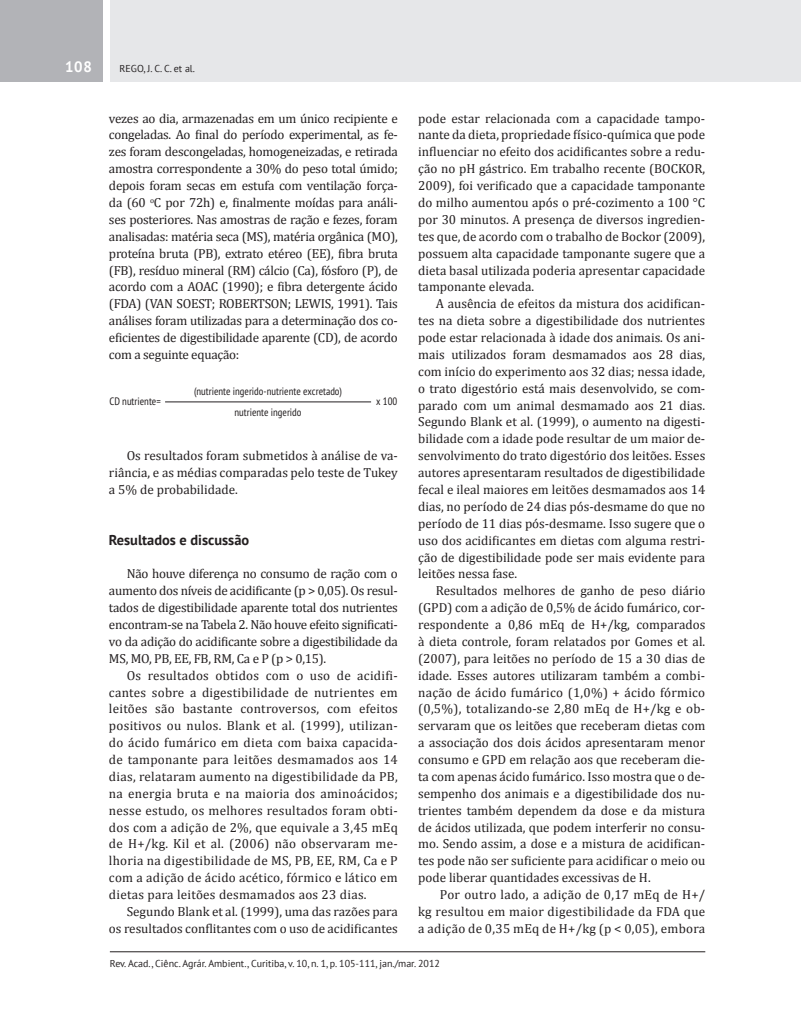
<style>
.page{position:relative;width:801px;height:1028px;background:#fff}
.page>*{position:absolute;margin:0;border:0;box-sizing:border-box;transform-origin:0 0}
.t1{font:700 15px "PT Sans";color:#fff}
.Título_1{font:700 14.38px "PT Sans";color:#231f20}
.Corpo_de_texto{font:13.12px/16.9px "Cambria";color:#231f20;text-align:justify}
.t2{font:condensed 10.75px/21.5px "PT Sans";color:#231f20;text-align:center}
.t3{font:10px "PT Sans";color:#231f20}
</style>
<div class="page">
<div style="left:783px;top:0;width:18px;height:82px;background:#e6e7e9"></div>
<div style="left:110px;top:0;width:673px;height:82px;background:#e6e7e9"></div>
<div style="left:0;top:0;width:103px;height:82px;background:#b2b3b7"></div>
<hr style="left:110px;top:951px;width:595px;height:1px;background:#231f20">
<hr style="left:165px;top:401px;width:206px;height:1px;background:#231f20">
<p class="t1" style="left:65px;top:57px;width:29px">108</p>
<p class="t3" style="left:120px;top:62px;width:77px">REGO, J. C. C. et al.</p>
<p class="Corpo_de_texto" style="left:109px;top:110px;width:290px">vezes ao dia, armazenadas em um único recipiente e congeladas. Ao final do período experimental, as fe&shy;zes foram descongeladas, homogeneizadas, e retirada amostra correspondente a 30% do peso total úmido; depois foram secas em estufa com ventilação força&shy;da (60 <sup>o</sup>C por 72h) e, finalmente moídas para análi&shy;ses posteriores. Nas amostras de ração e fezes, foram analisadas: matéria seca (MS), matéria orgânica (MO), proteína bruta (PB), extrato etéreo (EE), fibra bruta (FB), resíduo mineral (RM) cálcio (Ca), fósforo (P), de acordo com a AOAC (1990); e fibra detergente ácido (FDA) (VAN SOEST; ROBERTSON; LEWIS, 1991). Tais análises foram utilizadas para a determinação dos co&shy;eficientes de digestibilidade aparente (CD), de acordo com a seguinte equação:</p>
<p class="t2" style="left:109px;top:390px;width:53px">CD nutriente=</p>
<p class="t2" style="left:376px;top:390px;width:23px">x 100</p>
<p class="t2" style="left:194px;top:380px;width:150px">(nutriente ingerido-nutriente excretado) nutriente ingerido</p>
<p class="Corpo_de_texto" style="left:109px;top:447px;width:290px;text-indent:18px">Os resultados foram submetidos à análise de va&shy;riância, e as médias comparadas pelo teste de Tukey a 5% de probabilidade.</p>
<p class="Título_1" style="left:109px;top:530px;width:142px">Resultados e discussão</p>
<p class="Corpo_de_texto" style="left:109px;top:565px;width:290px;text-indent:18px">Não houve diferença no consumo de ração com o aumento dos níveis de acidificante (p &gt; 0,05). Os resul&shy;tados de digestibilidade aparente total dos nutrientes encontram-se na Tabela 2. Não houve efeito significati&shy;vo da adição do acidificante sobre a digestibilidade da MS, MO, PB, EE, FB, RM, Ca e P (p &gt; 0,15).</p>
<p class="Corpo_de_texto" style="left:109px;top:666px;width:290px;text-indent:18px">Os resultados obtidos com o uso de acidifi&shy;cantes sobre a digestibilidade de nutrientes em leitões são bastante controversos, com efeitos positivos ou nulos. Blank et al. (1999), utilizan&shy;do ácido fumárico em dieta com baixa capacida&shy;de tamponante para leitões desmamados aos 14 dias, relataram aumento na digestibilidade da PB, na energia bruta e na maioria dos aminoácidos; nesse estudo, os melhores resultados foram obti&shy;dos com a adição de 2%, que equivale a 3,45 mEq de H+/kg. Kil et al. (2006) não observaram me&shy;lhoria na digestibilidade de MS, PB, EE, RM, Ca e P com a adição de ácido acético, fórmico e lático em dietas para leitões desmamados aos 23 dias.</p>
<p class="Corpo_de_texto" style="left:109px;top:903px;width:290px;text-align:right">Segundo Blank et al. (1999), uma das razões para<br>os resultados conflitantes com o uso de acidificantes</p>
<p class="Corpo_de_texto" style="left:418px;top:110px;width:289px">pode estar relacionada com a capacidade tampo&shy;nante da dieta, propriedade físico-química que pode influenciar no efeito dos acidificantes sobre a redu&shy;ção no pH gástrico. Em trabalho recente (BOCKOR, 2009), foi verificado que a capacidade tamponante do milho aumentou após o pré-cozimento a 100 °C por 30 minutos. A presença de diversos ingredien&shy;tes que, de acordo com o trabalho de Bockor (2009), possuem alta capacidade tamponante sugere que a dieta basal utilizada poderia apresentar capacidade tamponante elevada.</p>
<p class="Corpo_de_texto" style="left:418px;top:295px;width:289px;text-indent:18px">A ausência de efeitos da mistura dos acidifican&shy;tes na dieta sobre a digestibilidade dos nutrientes pode estar relacionada à idade dos animais. Os ani&shy;mais utilizados foram desmamados aos 28 dias, com início do experimento aos 32 dias; nessa idade, o trato digestório está mais desenvolvido, se com&shy;parado com um animal desmamado aos 21 dias.<br>Segundo Blank et al. (1999), o aumento na digesti&shy;bilidade com a idade pode resultar de um maior de&shy;senvolvimento do trato digestório dos leitões. Esses autores apresentaram resultados de digestibilidade fecal e ileal maiores em leitões desmamados aos 14 dias, no período de 24 dias pós-desmame do que no período de 11 dias pós-desmame. Isso sugere que o uso dos acidificantes em dietas com alguma restri&shy;ção de digestibilidade pode ser mais evidente para leitões nessa fase.</p>
<p class="Corpo_de_texto" style="left:418px;top:582px;width:289px;text-indent:18px">Resultados melhores de ganho de peso diário (GPD) com a adição de 0,5% de ácido fumárico, cor&shy;respondente a 0,86 mEq de H+/kg, comparados à dieta controle, foram relatados por Gomes et al. (2007), para leitões no período de 15 a 30 dias de idade. Esses autores utilizaram também a combi&shy;nação de ácido fumárico (1,0%) + ácido fórmico (0,5%), totalizando-se 2,80 mEq de H+/kg e ob&shy;servaram que os leitões que receberam dietas com a associação dos dois ácidos apresentaram menor consumo e GPD em relação aos que receberam die&shy;ta com apenas ácido fumárico. Isso mostra que o de&shy;sempenho dos animais e a digestibilidade dos nu&shy;trientes também dependem da dose e da mistura de ácidos utilizada, que podem interferir no consu&shy;mo. Sendo assim, a dose e a mistura de acidifican&shy;tes pode não ser suficiente para acidificar o meio ou pode liberar quantidades excessivas de H.</p>
<p class="Corpo_de_texto" style="left:418px;top:886px;width:289px;text-indent:22px">Por outro lado, a adição de 0,17 mEq de H+/ kg resultou em maior digestibilidade da FDA que a adição de 0,35 mEq de H+/kg (p &lt; 0,05), embora</p>
<p class="t3" style="left:110px;top:956px;width:331px">Rev. Acad., Ciênc. Agrár. Ambient., Curitiba, v. 10, n. 1, p. 105-111, jan./mar. 2012</p>
</div>
